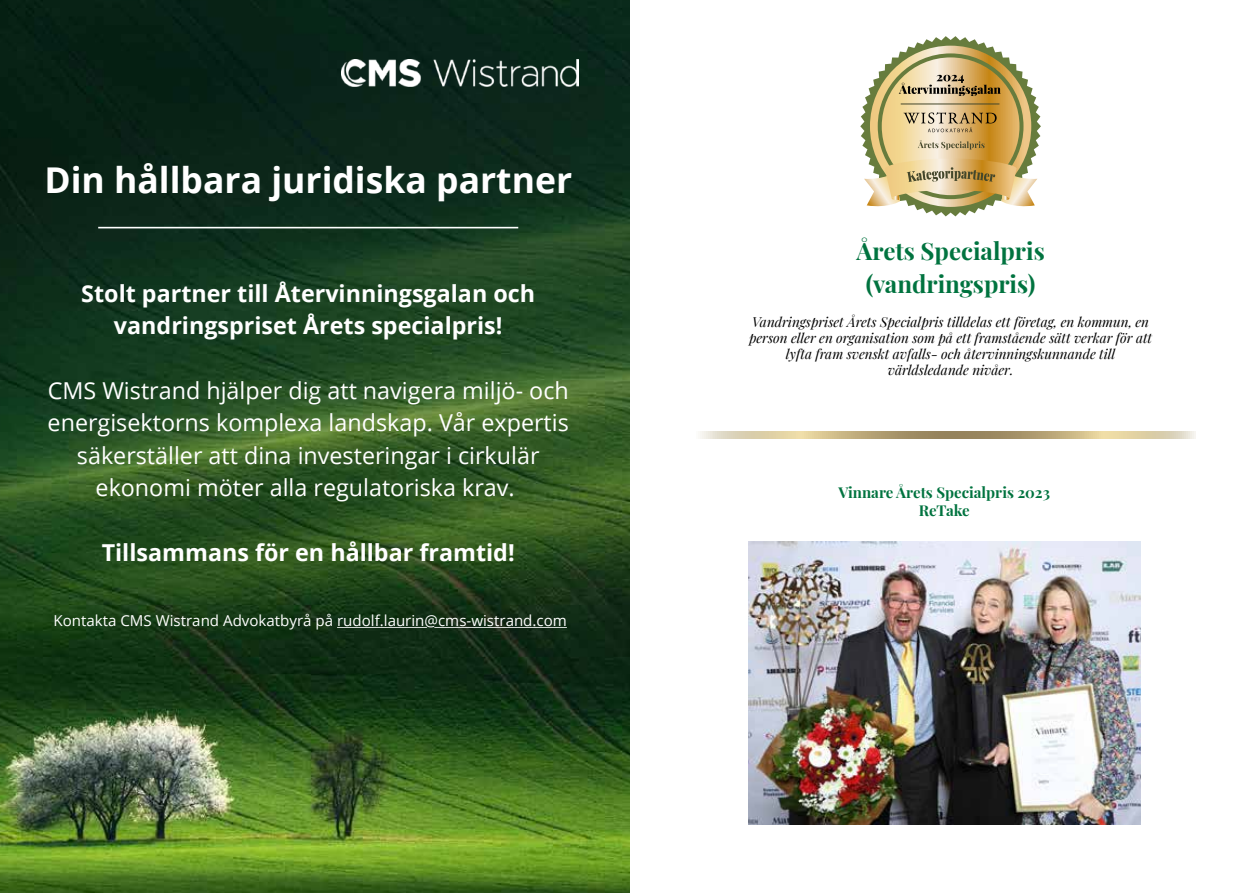
<style>
.page{position:relative;width:1259px;height:893px;background:#fff}
.page>*{position:absolute;margin:0;border:0;box-sizing:border-box;transform-origin:0 0}
.t1{font:700 35.55px "Open Sans";color:#fff}
.t2{font:700 24px/33px "Playfair Display";color:#00733f;text-align:center}
.t3{font:23.25px/32.4px "Open Sans";color:#fff;text-align:center}
.t4{font:700 23.25px/32.4px "Open Sans";color:#fff;text-align:center}
.t5{font:15.15px "Open Sans";color:#fff}
.t6{font:700 15px/18px "Playfair Display";color:#00733f;text-align:center}
.t7{font:italic 13.5px/16.2px "Playfair Display";color:#000;text-align:center}
</style>
<div class="page">
<img style="left:0;top:0;width:629px;height:893px">
<img style="left:341px;top:60px;width:237px;height:26px">
<hr style="left:434px;top:627px;width:133px;height:1px;background:#fff">
<hr style="left:337px;top:627px;width:90px;height:1px;background:#fff">
<hr style="left:98px;top:227px;width:420px;height:1px;background:#fff">
<svg style="left:860px;top:36px;width:181px;height:180px"></svg>
<svg style="left:700px;top:432px;width:495px;height:6px"></svg>
<img style="left:748px;top:541px;width:392px;height:284px">
<h1 class="t1" style="left:44px;top:155px;width:529px">Din hållbara juridiska partner</h1>
<h3 class="t4" style="left:81px;top:277px;width:455px">Stolt partner till Återvinningsgalan och vandringspriset Årets specialpris!</h3>
<h3 class="t3" style="left:48px;top:374px;width:523px">CMS Wistrand hjälper dig att navigera miljö- och energisektorns komplexa landskap. Vår expertis säkerställer att dina investeringar i cirkulär ekonomi möter alla regulatoriska krav.</h3>
<h3 class="t4" style="left:102px;top:535px;width:414px">Tillsammans för en hållbar framtid!</h3>
<p class="t5" style="left:54px;top:610px;width:515px">Kontakta CMS Wistrand Advokatbyrå på rudolf.laurin@cms-wistrand.com</p>
<h2 class="t2" style="left:856px;top:232px;width:190px">Årets Specialpris (vandringspris)</h2>
<p class="t7" style="left:749px;top:312px;width:405px">Vandringspriset Årets Specialpris tilldelas ett företag, en kommun, en person eller en organisation som på ett framstående sätt verkar för att lyfta fram svenskt avfalls- och återvinningskunnande till världsledande nivåer.</p>
<p class="t6" style="left:838px;top:482px;width:213px">Vinnare Årets Specialpris 2023<br>ReTake</p>
</div>
